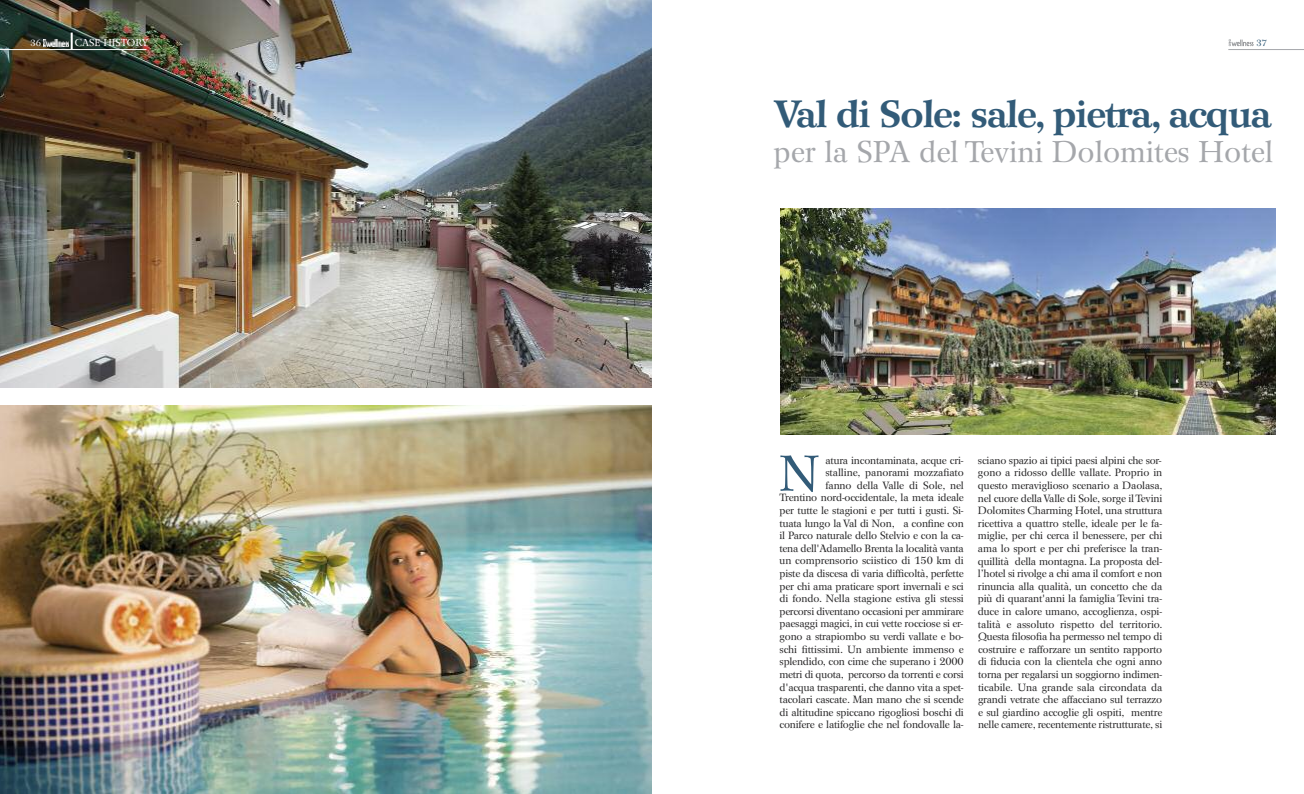
<style>
.page{position:relative;width:1304px;height:794px;background:#fff}
.page>*{position:absolute;margin:0;border:0;box-sizing:border-box;transform-origin:0 0}
.t1{font:50px "Wilke LT Std";color:#325b78}
.t2{font:700 38px "Wilke LT Std";letter-spacing:-.04em;color:#325b78}
.t3{font:30px "Wilke LT Std";color:#a5a7ab}
.t4{font:10.5px/12.6px "Wilke LT Std";letter-spacing:-.015em;color:#272627;text-align:right}
.t5{font:10px "Wilke LT Std";color:#fff}
.t6{font:9px "Wilke LT Std";color:#325b78}
.t7{font:9px "Wilke LT Std";color:#fff}
</style>
<div class="page">
<img style="left:0;top:0;width:652px;height:387px">
<svg style="left:1229px;top:40px;width:25px;height:6px"></svg>
<hr style="left:1228px;top:49px;width:76px;height:1px;background:#a5a7ab">
<img style="left:43px;top:40px;width:25px;height:6px">
<hr style="left:0;top:49px;width:146px;height:1px;background:#fff">
<svg style="left:71px;top:33px;width:2px;height:16px"></svg>
<img style="left:0;top:405px;width:652px;height:389px">
<img style="left:780px;top:208px;width:496px;height:226px">
<p class="t7" style="left:30px;top:40px;width:12px">36</p>
<p class="t5" style="left:75px;top:39px;width:75px">CASE HISTORY</p>
<p class="t6" style="left:1256px;top:40px;width:12px">37</p>
<h2 class="t2" style="left:774px;top:99px;width:500px">Val di Sole: sale, pietra, acqua</h2>
<h3 class="t3" style="left:774px;top:140px;width:501px">per la SPA del Tevini Dolomites Hotel</h3>
<h1 class="t1" style="left:780px;top:454px;width:41px">N</h1>
<p class="t4" style="left:978px;top:455px;width:186px;text-align:justify">sciano spazio ai tipici paesi alpini che sor&shy;gono a ridosso dellle vallate. Proprio in questo meraviglioso scenario a Daolasa, nel cuore dellaValle di Sole, sorge ilTevini Dolomites Charming Hotel, una struttura ricettiva a quattro stelle, ideale per le fa&shy;miglie, per chi cerca il benessere, per chi ama lo sport e per chi preferisce la tran&shy;quillità della montagna. La proposta del&shy;l’hotel si rivolge a chi ama il comfort e non rinuncia alla qualità, un concetto che da più di quarant'anni la famiglia Tevini tra&shy;duce in calore umano, accoglienza, ospi&shy;talità e assoluto rispetto del territorio.<br>Questa filosofia ha permesso nel tempo di costruire e rafforzare un sentito rapporto di fiducia con la clientela che ogni anno torna per regalarsi un soggiorno indimen&shy;ticabile. Una grande sala circondata da grandi vetrate che affacciano sul terrazzo e sul giardino accoglie gli ospiti, mentre nelle camere, recentemente ristrutturate, si</p>
<p class="t4" style="left:780px;top:454px;width:186px">atura incontaminata, acque cri-<br>stalline, panorami mozzafiato<br>fanno della Valle di Sole, nel<br>Trentino nord-occidentale, la meta ideale per tutte le stagioni e per tutti i gusti. Si&shy;tuata lungo la Val di Non, a confine con il Parco naturale dello Stelvio e con la ca&shy;tena dell'Adamello Brenta la località vanta un comprensorio sciistico di 150 km di piste da discesa di varia difficoltà, perfette per chi ama praticare sport invernali e sci di fondo. Nella stagione estiva gli stessi percorsi diventano occasioni per ammirare paesaggi magici, in cui vette rocciose si er&shy;gono a strapiombo su verdi vallate e bo&shy;schi fittissimi. Un ambiente immenso e splendido, con cime che superano i 2000 metri di quota, percorso da torrenti e corsi d'acqua trasparenti, che danno vita a spet&shy;tacolari cascate. Man mano che si scende di altitudine spiccano rigogliosi boschi di conifere e latifoglie che nel fondovalle la-</p>
</div>
